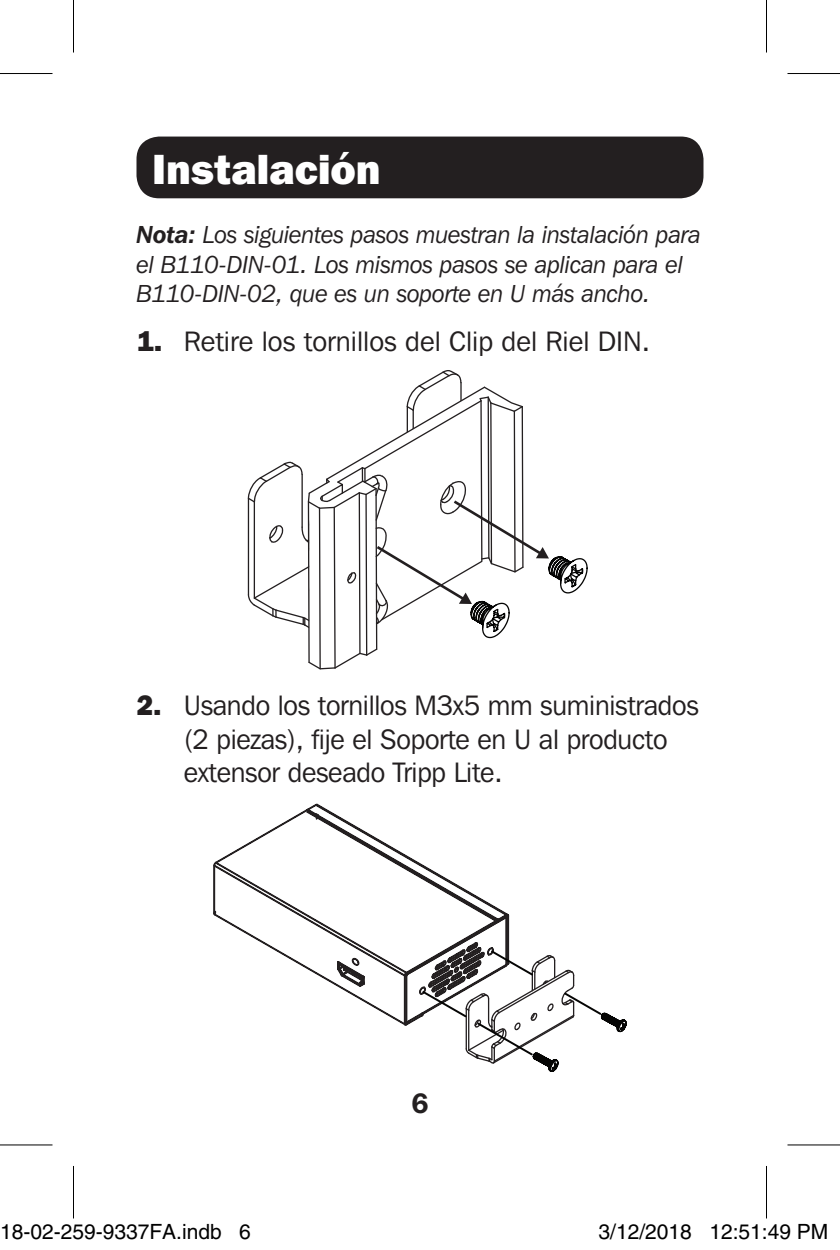
<style>
.page{position:relative;width:840px;height:1250px;background:#fff}
.page>*{position:absolute;margin:0;border:0;box-sizing:border-box;transform-origin:0 0}
.t1{font:800 42px "Franklin Gothic IT Cby BT";color:#fff}
.t2{font:28px/33.6px "Franklin Gothic IT Cby BT";letter-spacing:-.01em;color:#231f20}
.t3{font:600 28px "Franklin Gothic IT Cby BT";color:#231f20}
.t4{font:italic 24.5px/29.4px "Franklin Gothic IT Cby BT";letter-spacing:-.01em;color:#231f20}
.t5{font:21px "Helvetica";color:#000}
.s1{font-weight:600}
.s2{font-weight:800}
</style>
<div class="page">
<div style="left:136px;top:136px;width:568px;height:62px;background:#231f20;border-radius:23px"></div>
<svg style="left:247px;top:370px;width:341px;height:300px"></svg>
<div style="left:215px;top:809px;width:93px;height:54px;border:1px solid #231f20"></div>
<div style="left:214px;top:913px;width:192px;height:112px;border:1px solid #231f20"></div>
<div style="left:213px;top:864px;width:193px;height:112px;border:1px solid #231f20"></div>
<div style="left:215px;top:861px;width:192px;height:112px;border:1px solid #231f20"></div>
<div style="left:308px;top:809px;width:190px;height:111px;border:1px solid #231f20"></div>
<div style="left:316px;top:803px;width:193px;height:113px;border:1px solid #231f20"></div>
<svg style="left:305px;top:803px;width:15px;height:17px"></svg>
<svg style="left:336px;top:957px;width:30px;height:30px"></svg>
<svg style="left:403px;top:909px;width:224px;height:163px"></svg>
<svg style="left:0;top:1145px;width:52px;height:1px"></svg>
<svg style="left:788px;top:1145px;width:52px;height:1px"></svg>
<hr style="left:0;top:73px;width:52px;height:1px;background:#000">
<hr style="left:788px;top:73px;width:52px;height:1px;background:#000">
<hr style="left:0;top:1144px;width:52px;height:1px;background:#000">
<hr style="left:788px;top:1144px;width:52px;height:1px;background:#000">
<hr style="left:73px;top:0;width:1px;height:52px;background:#000">
<hr style="left:73px;top:1166px;width:1px;height:52px;background:#000">
<hr style="left:766px;top:0;width:1px;height:52px;background:#000">
<hr style="left:766px;top:1166px;width:1px;height:52px;background:#000">
<div style="left:32px;top:1225px;width:8px;height:13px;border:1px solid #fff;border-radius:50%"></div>
<div style="left:30px;top:1224px;width:12px;height:16px;border:1px solid #fff;border-radius:50%"></div>
<div style="left:659px;top:1225px;width:8px;height:13px;border:1px solid #fff;border-radius:50%"></div>
<div style="left:657px;top:1224px;width:11px;height:16px;border:1px solid #fff;border-radius:50%"></div>
<p class="t1" style="left:152px;top:143px;width:230px">Instalación</p>
<p class="t4" style="left:136px;top:219px;width:566px"><span class="s1">Nota:</span> Los siguientes pasos muestran la instalación para el B110-DIN-01. Los mismos pasos se aplican para el<br>B110-DIN-02, que es un soporte en U más ancho.</p>
<p class="t2" style="left:136px;top:324px;width:515px"><span class="s2">1.</span> Retire los tornillos del Clip del Riel DIN.</p>
<p class="t2" style="left:184px;top:688px;width:517px;text-indent:-47px"><span class="s2">2.</span> Usando los tornillos M3x5 mm suministrados (2 piezas), fije el Soporte en U al producto extensor deseado Tripp Lite.</p>
<p class="t3" style="left:411px;top:1085px;width:19px">6</p>
<p class="t5" style="left:0;top:1219px;width:252px">18-02-259-9337FA.indb 6</p>
<p class="t5" style="left:598px;top:1219px;width:231px">3/12/2018 12:51:49 PM</p>
</div>
